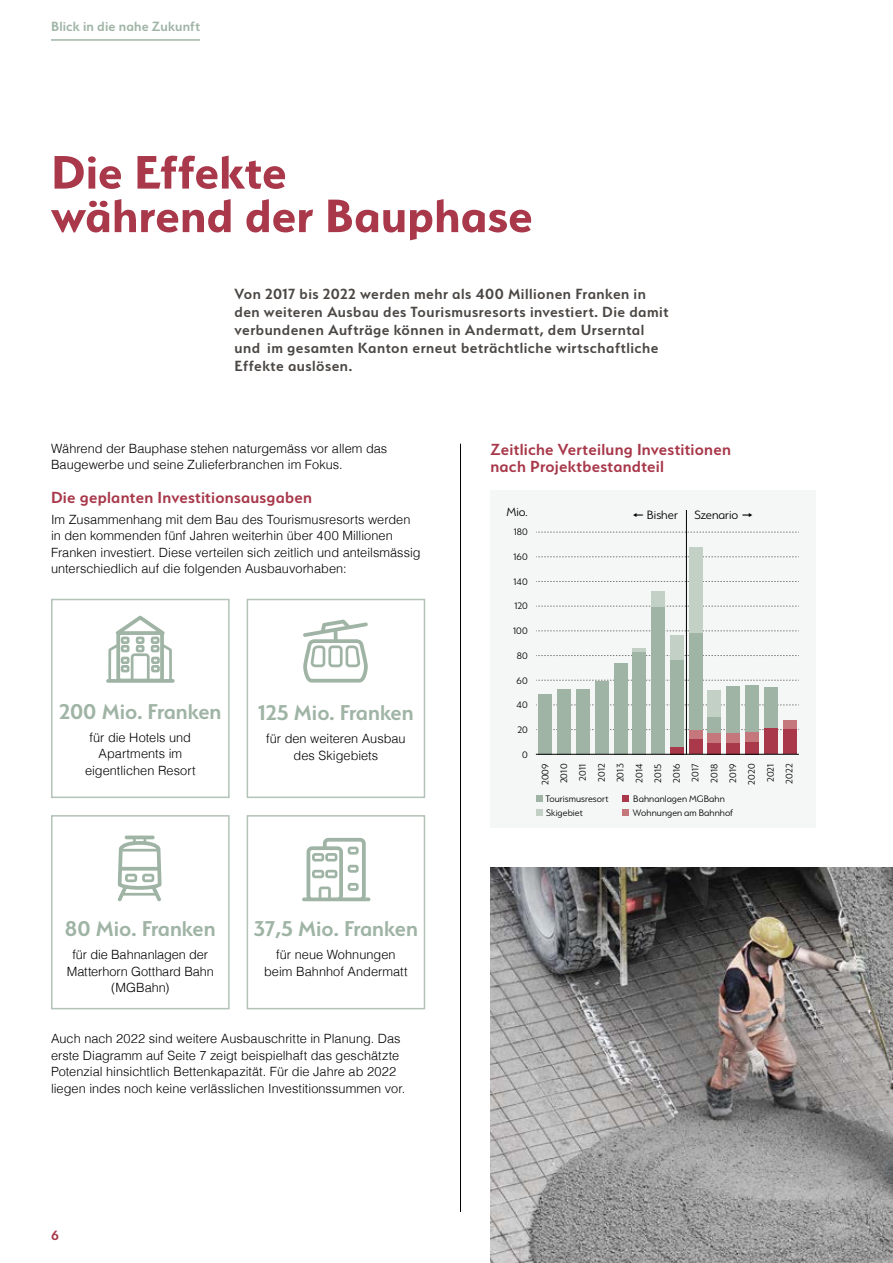
<style>
.page{position:relative;width:893px;height:1263px;background:#fff}
.page>*{position:absolute;margin:0;border:0;box-sizing:border-box;transform-origin:0 0}
.t1{font:700 52.5px/43.5px "Serenity";color:#a8384a}
.t2{font:600 24px "Serenity";color:#9fb4a5}
.t3{font:600 18px/17.2px "Serenity";letter-spacing:.015em;color:#a8384a}
.t4{font:600 16.5px/18px "Serenity";letter-spacing:.03em;color:#4b4744}
.t5{font:600 15px "Serenity";letter-spacing:.01em;color:#9fb4a5}
.t6{font:600 15px "Serenity";color:#a8384a}
.t7{font:300 13.5px "Serenity";color:#000}
.t8{font:300 12.75px/16.5px "Helvetica";color:#000;text-align:center}
.t9{font:300 10.5px/18.8px "Serenity";letter-spacing:.01em;color:#000}
</style>
<div class="page">
<hr style="left:51px;top:39px;width:149px;height:2px;background:#9fb4a5">
<div style="left:51px;top:815px;width:179px;height:194px;background:#fff;border:2px solid #9fb4a5"></div>
<div style="left:247px;top:815px;width:178px;height:194px;background:#fff;border:2px solid #9fb4a5"></div>
<div style="left:51px;top:599px;width:179px;height:199px;background:#fff;border:2px solid #9fb4a5"></div>
<div style="left:247px;top:599px;width:178px;height:199px;background:#fff;border:2px solid #9fb4a5"></div>
<img style="left:490px;top:868px;width:403px;height:395px">
<hr style="left:460px;top:444px;width:1px;height:768px;background:#000">
<div style="left:490px;top:490px;width:326px;height:338px;background:#f4f7f5"></div>
<svg style="left:536px;top:729px;width:263px;height:1px"></svg>
<svg style="left:536px;top:705px;width:263px;height:1px"></svg>
<svg style="left:536px;top:680px;width:263px;height:1px"></svg>
<svg style="left:536px;top:655px;width:263px;height:1px"></svg>
<svg style="left:536px;top:631px;width:263px;height:1px"></svg>
<svg style="left:536px;top:606px;width:263px;height:1px"></svg>
<svg style="left:536px;top:581px;width:263px;height:1px"></svg>
<svg style="left:536px;top:556px;width:263px;height:1px"></svg>
<svg style="left:536px;top:532px;width:263px;height:1px"></svg>
<hr style="left:633px;top:648px;width:13px;height:4px;background:#c2d0c6">
<div style="left:651px;top:591px;width:14px;height:16px;background:#c2d0c6"></div>
<div style="left:670px;top:634px;width:14px;height:26px;background:#c2d0c6"></div>
<div style="left:689px;top:547px;width:13px;height:86px;background:#c2d0c6"></div>
<div style="left:708px;top:690px;width:13px;height:27px;background:#c2d0c6"></div>
<div style="left:539px;top:694px;width:13px;height:60px;background:#9fb4a5"></div>
<div style="left:557px;top:689px;width:14px;height:65px;background:#9fb4a5"></div>
<div style="left:576px;top:689px;width:14px;height:65px;background:#9fb4a5"></div>
<div style="left:595px;top:681px;width:13px;height:73px;background:#9fb4a5"></div>
<div style="left:614px;top:663px;width:13px;height:91px;background:#9fb4a5"></div>
<div style="left:633px;top:652px;width:13px;height:102px;background:#9fb4a5"></div>
<div style="left:651px;top:607px;width:14px;height:147px;background:#9fb4a5"></div>
<div style="left:670px;top:660px;width:14px;height:87px;background:#9fb4a5"></div>
<div style="left:689px;top:633px;width:13px;height:96px;background:#9fb4a5"></div>
<div style="left:708px;top:717px;width:13px;height:16px;background:#9fb4a5"></div>
<div style="left:726px;top:686px;width:14px;height:47px;background:#9fb4a5"></div>
<div style="left:745px;top:685px;width:14px;height:47px;background:#9fb4a5"></div>
<div style="left:764px;top:688px;width:13px;height:40px;background:#9fb4a5"></div>
<div style="left:689px;top:729px;width:13px;height:10px;background:#c5787b"></div>
<div style="left:708px;top:733px;width:13px;height:10px;background:#c5787b"></div>
<div style="left:726px;top:733px;width:14px;height:10px;background:#c5787b"></div>
<div style="left:745px;top:732px;width:14px;height:10px;background:#c5787b"></div>
<div style="left:783px;top:720px;width:13px;height:9px;background:#c5787b"></div>
<div style="left:670px;top:747px;width:14px;height:7px;background:#a8384a"></div>
<div style="left:689px;top:739px;width:13px;height:15px;background:#a8384a"></div>
<div style="left:708px;top:743px;width:13px;height:11px;background:#a8384a"></div>
<div style="left:726px;top:743px;width:14px;height:11px;background:#a8384a"></div>
<div style="left:745px;top:742px;width:14px;height:12px;background:#a8384a"></div>
<div style="left:764px;top:728px;width:13px;height:26px;background:#a8384a"></div>
<div style="left:783px;top:729px;width:13px;height:25px;background:#a8384a"></div>
<hr style="left:536px;top:754px;width:263px;height:1px;background:#000">
<hr style="left:686px;top:510px;width:1px;height:244px;background:#000">
<div style="left:536px;top:795px;width:7px;height:7px;background:#9fb4a5"></div>
<div style="left:536px;top:809px;width:7px;height:7px;background:#c2d0c6"></div>
<div style="left:622px;top:795px;width:7px;height:7px;background:#a8384a"></div>
<div style="left:622px;top:809px;width:7px;height:7px;background:#c5787b"></div>
<svg style="left:106px;top:616px;width:69px;height:67px"></svg>
<svg style="left:303px;top:620px;width:65px;height:62px"></svg>
<svg style="left:302px;top:838px;width:68px;height:63px"></svg>
<svg style="left:118px;top:835px;width:44px;height:66px"></svg>
<p class="t5" style="left:51px;top:18px;width:151px">Blick in die nahe Zukunft</p>
<h1 class="t1" style="left:51px;top:150px;width:483px">Die Effekte<br>während der Bauphase</h1>
<p class="t4" style="left:235px;top:285px;width:435px">Von 2017 bis 2022 werden mehr als 400 Millionen Franken in den weiteren Ausbau des Tourismusresorts investiert. Die damit verbundenen Aufträge können in Andermatt, dem Urserntal und im gesamten Kanton erneut beträchtliche wirtschaftliche Effekte auslösen.</p>
<p class="t8" style="left:51px;top:439px;width:338px;text-align:left">Während der Bauphase stehen naturgemäss vor allem das<br>Baugewerbe und seine Zulieferbranchen im Fokus.</p>
<h3 class="t3" style="left:51px;top:489px;width:263px">Die geplanten Investitionsausgaben</h3>
<p class="t8" style="left:51px;top:510px;width:371px;text-align:left">Im Zusammenhang mit dem Bau des Tourismusresorts werden in den kommenden fünf Jahren weiterhin über 400 Millionen Franken investiert. Diese verteilen sich zeitlich und anteilsmässig unterschiedlich auf die folgenden Ausbauvorhaben:</p>
<h2 class="t2" style="left:59px;top:698px;width:164px">200 Mio. Franken</h2>
<p class="t8" style="left:85px;top:728px;width:112px">für die Hotels und<br>Apartments im eigentlichen Resort</p>
<h2 class="t2" style="left:258px;top:699px;width:157px">125 Mio. Franken</h2>
<p class="t8" style="left:266px;top:729px;width:141px">für den weiteren Ausbau des Skigebiets</p>
<h2 class="t2" style="left:65px;top:916px;width:152px">80 Mio. Franken</h2>
<p class="t8" style="left:67px;top:946px;width:149px">für die Bahnanlagen der<br>Matterhorn Gotthard Bahn (MGBahn)</p>
<h2 class="t2" style="left:254px;top:916px;width:165px">37,5 Mio. Franken</h2>
<p class="t8" style="left:264px;top:946px;width:145px">für neue Wohnungen beim Bahnhof Andermatt</p>
<p class="t8" style="left:51px;top:1029px;width:356px;text-align:left">Auch nach 2022 sind weitere Ausbauschritte in Planung. Das erste Diagramm auf Seite 7 zeigt beispielhaft das geschätzte Potenzial hinsichtlich Bettenkapazität. Für die Jahre ab 2022 liegen indes noch keine verlässlichen Investitionssummen vor.</p>
<p class="t6" style="left:51px;top:1227px;width:9px">6</p>
<h3 class="t3" style="left:490px;top:441px;width:242px">Zeitliche Verteilung Investitionen nach Projektbestandteil</h3>
<p class="t7" style="left:506px;top:505px;width:23px">Mio.</p>
<p class="t7" style="left:647px;top:507px;width:93px">Bisher Szenario</p>
<p class="t9" style="left:514px;top:522px;width:15px">180</p>
<p class="t9" style="left:514px;top:547px;width:16px">160</p>
<p class="t9" style="left:513px;top:572px;width:16px">140</p>
<p class="t9" style="left:514px;top:597px;width:15px">120</p>
<p class="t9" style="left:513px;top:621px;width:16px">100</p>
<p class="t9" style="left:517px;top:646px;width:12px">80</p>
<p class="t9" style="left:517px;top:671px;width:13px">60</p>
<p class="t9" style="left:516px;top:695px;width:13px">40</p>
<p class="t9" style="left:517px;top:720px;width:12px">20</p>
<p class="t9" style="left:522px;top:745px;width:7px">0</p>
<p class="t9" style="left:554px;top:785px;width:23px;text-align:center;rotate:-90deg">2010<br>2011<br>2012<br>2013<br>2014<br>2015<br>2016<br>2017<br>2018<br>2019<br>2020<br>2021<br>2022</p>
<p class="t9" style="left:545px;top:791px;width:65px;line-height:14px">Tourismusresort<br>Skigebiet</p>
<p class="t9" style="left:633px;top:791px;width:102px;line-height:14px">Bahnanlagen MGBahn<br>Wohnungen am Bahnhof</p>
<p class="t9" style="left:536px;top:785px;width:23px;rotate:-90deg">2009</p>
</div>
